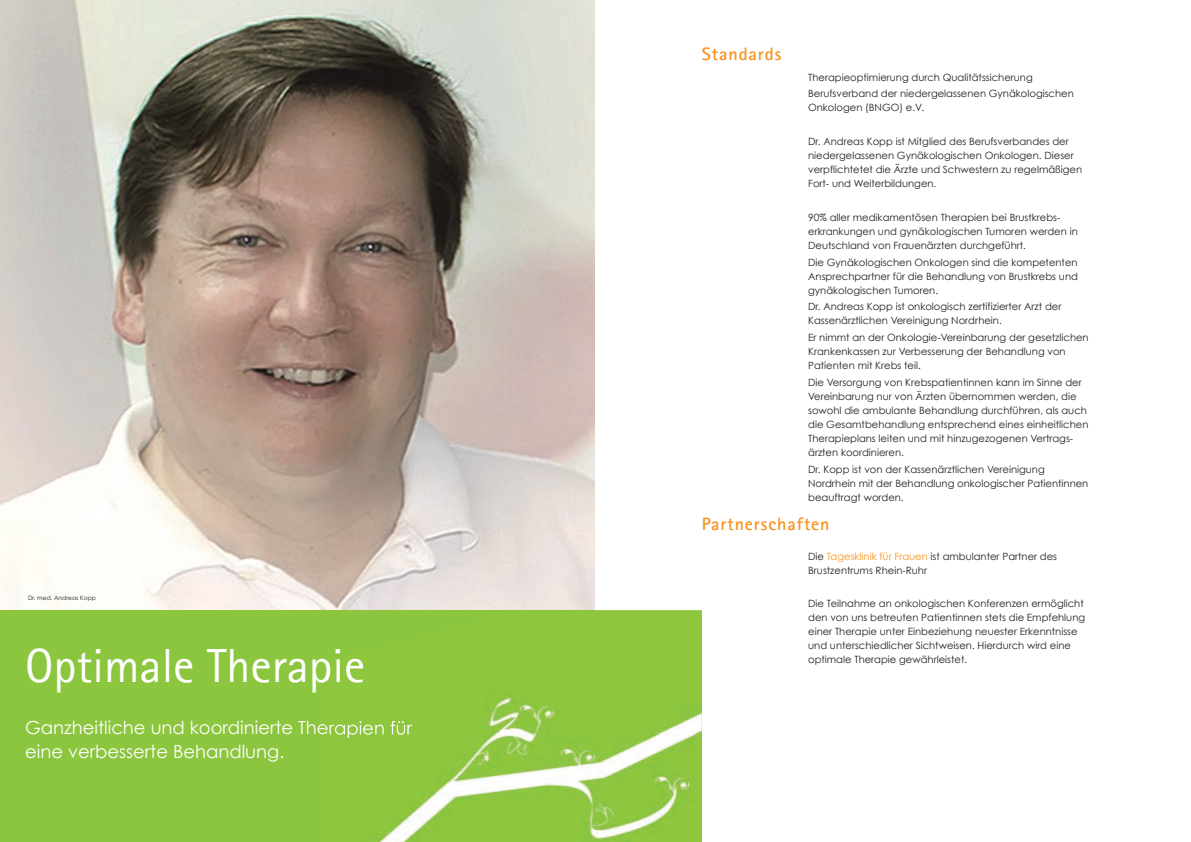
<style>
.page{position:relative;width:1191px;height:842px;background:#fff}
.page>*{position:absolute;margin:0;border:0;box-sizing:border-box;transform-origin:0 0}
.t1{font:48px "Rotis Sans Serif";color:#fff}
.t2{font:18px/24px "Century Gothic";color:#fff}
.t3{font:700 18px "Rotis Sans Serif";letter-spacing:.055em;color:#f7931d}
.t4{font:10px/14px "Century Gothic";color:#231f20}
.t5{font:6px "Century Gothic";color:#231f20}
.s1{color:#f7931d}
</style>
<div class="page">
<img style="left:0;top:0;width:594px;height:610px">
<div style="left:0;top:610px;width:702px;height:232px;background:#8bc63e"></div>
<img style="left:325px;top:610px;width:377px;height:232px">
<img style="left:325px;top:659px;width:38px;height:24px">
<img style="left:329px;top:721px;width:83px;height:17px">
<p class="t5" style="left:28px;top:594px;width:69px">Dr. med. Andreas Kopp</p>
<h1 class="t1" style="left:25px;top:637px;width:341px">Optimale Therapie</h1>
<h2 class="t2" style="left:25px;top:716px;width:388px">Ganzheitliche und koordinierte Therapien für eine verbesserte Behandlung.</h2>
<h2 class="t3" style="left:702px;top:42px;width:81px">Standards</h2>
<p class="t4" style="left:808px;top:68px;width:267px;line-height:16.8px">Therapieoptimierung durch Qualitätssicherung<br>Berufsverband der niedergelassenen Gynäkologischen</p>
<p class="t4" style="left:808px;top:101px;width:118px">Onkologen (BNGO) e.V.</p>
<p class="t4" style="left:808px;top:134px;width:275px">Dr. Andreas Kopp ist Mitglied des Berufsverbandes der niedergelassenen Gynäkologischen Onkologen. Dieser verpflichtetet die Ärzte und Schwestern zu regelmäßigen Fort- und Weiterbildungen.</p>
<p class="t4" style="left:808px;top:210px;width:271px">90% aller medikamentösen Therapien bei Brustkrebs&shy;erkrankungen und gynäkologischen Tumoren werden in<br>Deutschland von Frauenärzten durchgeführt.</p>
<p class="t4" style="left:808px;top:255px;width:271px;text-align:justify">Die Gynäkologischen Onkologen sind die kompetenten Ansprechpartner für die Behandlung von Brustkrebs und gynäkologischen Tumoren.</p>
<p class="t4" style="left:808px;top:300px;width:255px">Dr. Andreas Kopp ist onkologisch zertifizierter Arzt der<br>Kassenärztlichen Vereinigung Nordrhein.</p>
<p class="t4" style="left:808px;top:330px;width:282px">Er nimmt an der Onkologie-Vereinbarung der gesetzlichen<br>Krankenkassen zur Verbesserung der Behandlung von<br>Patienten mit Krebs teil.</p>
<p class="t4" style="left:808px;top:375px;width:282px">Die Versorgung von Krebspatientinnen kann im Sinne der Vereinbarung nur von Ärzten übernommen werden, die sowohl die ambulante Behandlung durchführen, als auch die Gesamtbehandlung entsprechend eines einheitlichen Therapieplans leiten und mit hinzugezogenen Vertrags&shy;ärzten koordinieren.</p>
<p class="t4" style="left:808px;top:462px;width:282px">Dr. Kopp ist von der Kassenärztlichen Vereinigung<br>Nordrhein mit der Behandlung onkologischer Patientinnen beauftragt worden.</p>
<h2 class="t3" style="left:702px;top:513px;width:129px">Partnerschaften</h2>
<p class="t4" style="left:808px;top:549px;width:250px">Die <span class="s1">Tagesklinik für Frauen</span> ist ambulanter Partner des<br>Brustzentrums Rhein-Ruhr</p>
<p class="t4" style="left:808px;top:597px;width:278px">Die Teilnahme an onkologischen Konferenzen ermöglicht den von uns betreuten Patientinnen stets die Empfehlung einer Therapie unter Einbeziehung neuester Erkenntnisse und unterschiedlicher Sichtweisen. Hierdurch wird eine optimale Therapie gewährleistet.</p>
</div>
